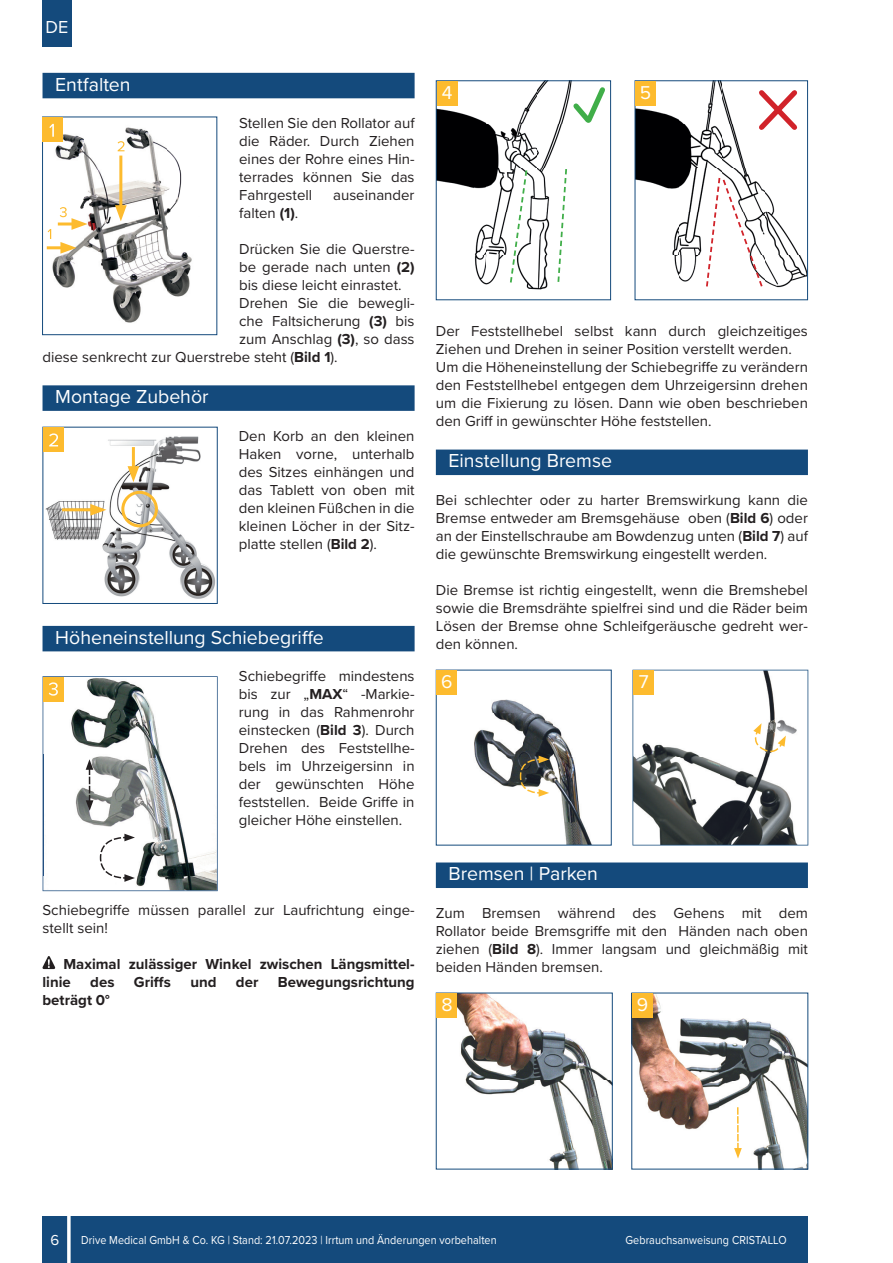
<style>
.page{position:relative;width:893px;height:1263px;background:#fff}
.page>*{position:absolute;margin:0;border:0;box-sizing:border-box;transform-origin:0 0}
.t1{font:19.5px "Proxima Nova";color:#fff}
.t2{font:19.2px "Proxima Nova";color:#fff}
.t3{font:18px "Proxima Nova";color:#fff}
.t4{font:15px/18px "Proxima Nova";color:#231f20;text-align:justify}
.t5{font:700 15px/18px "Proxima Nova";color:#231f20}
.t6{font:15px "Proxima Nova";color:#fff}
.t7{font:12px "Proxima Nova";letter-spacing:.005em;color:#fff;scale:.9 1}
.s1{font-weight:700}
</style>
<div class="page">
<div style="left:43px;top:1217px;width:765px;height:46px;background:#144a7c"></div>
<div style="left:43px;top:0;width:29px;height:46px;background:#144a7c"></div>
<hr style="left:67px;top:1211px;width:3px;height:52px;background:#fff">
<div style="left:43px;top:73px;width:372px;height:25px;background:#144a7c"></div>
<div style="left:43px;top:385px;width:372px;height:26px;background:#144a7c"></div>
<div style="left:43px;top:626px;width:372px;height:25px;background:#144a7c"></div>
<svg style="left:42px;top:956px;width:14px;height:13px"></svg>
<div style="left:436px;top:450px;width:372px;height:25px;background:#144a7c"></div>
<div style="left:436px;top:862px;width:372px;height:26px;background:#144a7c"></div>
<img style="left:637px;top:82px;width:169px;height:206px">
<div style="left:635px;top:80px;width:173px;height:220px;border:1px solid #144a7c"></div>
<svg style="left:754px;top:85px;width:48px;height:50px"></svg>
<svg style="left:705px;top:176px;width:59px;height:112px"></svg>
<div style="left:635px;top:81px;width:21px;height:25px;background:#fdbb2e"></div>
<img style="left:438px;top:82px;width:134px;height:208px">
<div style="left:436px;top:80px;width:175px;height:220px;border:1px solid #144a7c"></div>
<svg style="left:569px;top:83px;width:36px;height:44px"></svg>
<svg style="left:509px;top:168px;width:19px;height:116px"></svg>
<svg style="left:556px;top:167px;width:12px;height:117px"></svg>
<div style="left:437px;top:81px;width:20px;height:25px;background:#fdbb2e"></div>
<svg style="left:435px;top:669px;width:177px;height:177px"></svg>
<svg style="left:632px;top:670px;width:176px;height:175px"></svg>
<div style="left:437px;top:670px;width:20px;height:25px;background:#fdbb2e"></div>
<div style="left:633px;top:670px;width:21px;height:25px;background:#fdbb2e"></div>
<img style="left:457px;top:995px;width:154px;height:172px">
<div style="left:436px;top:993px;width:177px;height:176px;border:1px solid #144a7c"></div>
<img style="left:633px;top:995px;width:173px;height:172px">
<svg style="left:734px;top:1107px;width:8px;height:51px"></svg>
<div style="left:437px;top:993px;width:20px;height:25px;background:#fdbb2e"></div>
<div style="left:632px;top:993px;width:21px;height:25px;background:#fdbb2e"></div>
<svg style="left:43px;top:676px;width:175px;height:215px"></svg>
<img style="left:45px;top:436px;width:171px;height:163px">
<div style="left:43px;top:427px;width:175px;height:177px;border:1px solid #144a7c"></div>
<hr style="left:62px;top:508px;width:34px;height:3px;background:#fdbb2e">
<svg style="left:90px;top:504px;width:16px;height:12px"></svg>
<hr style="left:132px;top:447px;width:3px;height:25px;background:#fdbb2e">
<svg style="left:128px;top:466px;width:11px;height:16px"></svg>
<div style="left:43px;top:427px;width:21px;height:25px;background:#fdbb2e"></div>
<svg style="left:49px;top:433px;width:9px;height:13px"></svg>
<div style="left:121px;top:491px;width:37px;height:36px;border:3px solid #fdbb2e;border-radius:50%"></div>
<img style="left:46px;top:127px;width:146px;height:196px">
<div style="left:43px;top:117px;width:20px;height:25px;background:#fdbb2e"></div>
<svg style="left:49px;top:124px;width:5px;height:13px"></svg>
<hr style="left:119px;top:156px;width:3px;height:55px;background:#fdbb2e">
<svg style="left:115px;top:205px;width:12px;height:16px"></svg>
<hr style="left:47px;top:246px;width:19px;height:3px;background:#fdbb2e">
<svg style="left:60px;top:242px;width:17px;height:12px"></svg>
<svg style="left:48px;top:229px;width:3px;height:10px"></svg>
<svg style="left:118px;top:141px;width:7px;height:10px"></svg>
<hr style="left:58px;top:222px;width:19px;height:3px;background:#fdbb2e">
<svg style="left:60px;top:207px;width:28px;height:23px"></svg>
<p class="t3" style="left:46px;top:14px;width:24px">DE</p>
<h1 class="t1" style="left:55px;top:70px;width:77px">Entfalten</h1>
<p class="t4" style="left:239px;top:113px;width:177px">Stellen Sie den Rollator auf die Räder. Durch Ziehen eines der Rohre eines Hin&shy;terrades können Sie das Fahrgestell</p>
<p class="t4" style="left:333px;top:185px;width:83px">auseinander</p>
<p class="t4" style="left:239px;top:203px;width:61px">falten <span class="s1">(1)</span>.</p>
<p class="t4" style="left:239px;top:239px;width:177px">Drücken Sie die Querstre-</p>
<p class="t4" style="left:239px;top:257px;width:177px">be gerade nach unten <span class="s1">(2)</span></p>
<p class="t4" style="left:239px;top:275px;width:164px">bis diese leicht einrastet.</p>
<p class="t4" style="left:239px;top:293px;width:177px">Drehen Sie die bewegli-</p>
<p class="t4" style="left:239px;top:311px;width:177px">che Faltsicherung <span class="s1">(3)</span> bis</p>
<p class="t4" style="left:239px;top:329px;width:177px">zum Anschlag <span class="s1">(3)</span>, so dass</p>
<p class="t4" style="left:43px;top:347px;width:297px">diese senkrecht zur Querstrebe steht (<span class="s1">Bild 1</span>).</p>
<h1 class="t1" style="left:55px;top:382px;width:155px">Montage Zubehör</h1>
<p class="t4" style="left:239px;top:426px;width:177px">Den Korb an den kleinen Haken vorne, unterhalb des Sitzes einhängen und das Tablett von oben mit den kleinen Füßchen in die kleinen Löcher in der Sitz&shy;platte stellen (<span class="s1">Bild 2</span>).</p>
<h1 class="t1" style="left:55px;top:623px;width:270px">Höheneinstellung Schiebegriffe</h1>
<p class="t4" style="left:239px;top:666px;width:177px">Schiebegriffe mindestens bis zur „<span class="s1">MAX</span>“ -Markie&shy;rung in das Rahmenrohr einstecken (<span class="s1">Bild 3</span>). Durch Drehen des Feststellhe&shy;bels im Uhrzeigersinn in der gewünschten Höhe feststellen. Beide Griffe in gleicher Höhe einstellen.</p>
<p class="t4" style="left:43px;top:900px;width:374px">Schiebegriffe müssen parallel zur Laufrichtung einge&shy;stellt sein!</p>
<p class="t5" style="left:43px;top:955px;width:374px;text-indent:21px">Maximal zulässiger Winkel zwischen Längsmittel&shy;linie</p>
<p class="t5" style="left:90px;top:973px;width:26px">des</p>
<p class="t5" style="left:134px;top:973px;width:38px">Griffs</p>
<p class="t5" style="left:190px;top:973px;width:28px">und</p>
<p class="t5" style="left:236px;top:973px;width:24px">der</p>
<p class="t5" style="left:278px;top:973px;width:138px">Bewegungsrichtung</p>
<p class="t5" style="left:43px;top:991px;width:69px">beträgt 0°</p>
<p class="t2" style="left:442px;top:78px;width:12px">4</p>
<p class="t2" style="left:640px;top:78px;width:13px">5</p>
<p class="t4" style="left:436px;top:321px;width:374px;text-align:left">Der Feststellhebel selbst kann durch gleichzeitiges Ziehen und Drehen in seiner Position verstellt werden.<br>Um die Höheneinstellung der Schiebegriffe zu verändern den Feststellhebel entgegen dem Uhrzeigersinn drehen um die Fixierung zu lösen. Dann wie oben beschrieben den Griff in gewünschter Höhe feststellen.</p>
<h1 class="t1" style="left:449px;top:446px;width:165px">Einstellung Bremse</h1>
<p class="t4" style="left:436px;top:490px;width:374px">Bei schlechter oder zu harter Bremswirkung kann die Bremse entweder am Bremsgehäuse oben (<span class="s1">Bild 6</span>) oder an der Einstellschraube am Bowdenzug unten (<span class="s1">Bild 7</span>) auf die gewünschte Bremswirkung eingestellt werden.</p>
<p class="t4" style="left:436px;top:580px;width:374px">Die Bremse ist richtig eingestellt, wenn die Bremshebel sowie die Bremsdrähte spielfrei sind und die Räder beim Lösen der Bremse ohne Schleifgeräusche gedreht wer&shy;den können.</p>
<p class="t2" style="left:441px;top:667px;width:13px">6</p>
<p class="t2" style="left:639px;top:667px;width:11px">7</p>
<h1 class="t1" style="left:449px;top:859px;width:151px">Bremsen | Parken</h1>
<p class="t4" style="left:436px;top:903px;width:374px">Zum Bremsen während des Gehens mit dem Rollator beide Bremsgriffe mit den Händen nach oben ziehen (<span class="s1">Bild 8</span>). Immer langsam und gleichmäßig mit beiden Händen bremsen.</p>
<p class="t2" style="left:441px;top:990px;width:13px">8</p>
<p class="t2" style="left:637px;top:990px;width:13px">9</p>
<p class="t6" style="left:51px;top:1229px;width:10px">6</p>
<p class="t7" style="left:81px;top:1231px;width:463px">Drive Medical GmbH &amp; Co. KG | Stand: 21.07.2023 | Irrtum und Änderungen vorbehalten</p>
<p class="t7" style="left:625px;top:1231px;width:181px">Gebrauchsanweisung CRISTALLO</p>
</div>
